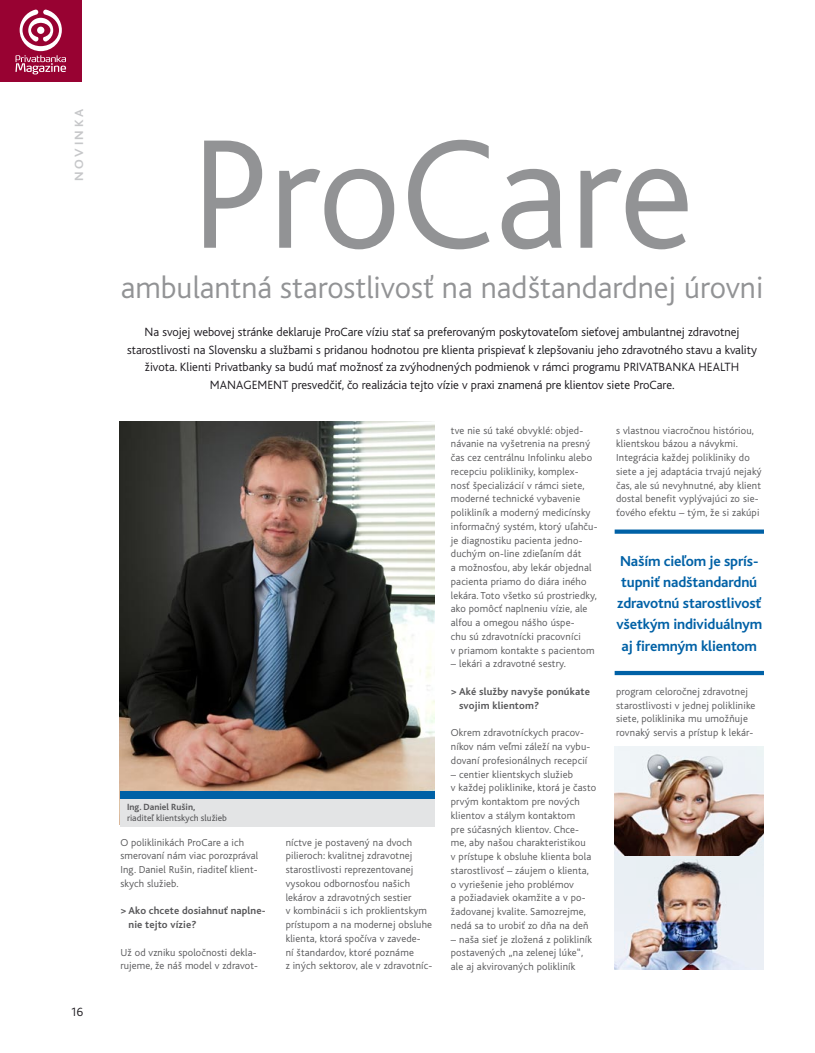
<style>
.page{position:relative;width:815px;height:1053px;background:#fff}
.page>*{position:absolute;margin:0;border:0;box-sizing:border-box;transform-origin:0 0}
.t1{font:300 162.5px "Bliss CE";color:#929395}
.t2{font:300 31.88px "Bliss CE";color:#929395}
.t3{font:700 15px/21.2px "Bliss CE";letter-spacing:-.01em;color:#0061a6;text-align:center}
.t4{font:300 12.5px/17.5px "Bliss CE";color:#1a171c;text-align:center}
.t5{font:700 12.5px "Bliss CE";letter-spacing:.2em;color:#c6c7c9;scale:1.04 1}
.t6{font:300 10.62px/13.8px "Bliss CE";letter-spacing:.015em;color:#58585a}
.t7{font:700 10.62px/13.8px "Bliss CE";letter-spacing:.015em;color:#58585a}
.t8{font:9.38px "Bliss CE";color:#58585a}
.t9{font:700 9.38px "Bliss CE";color:#58585a}
</style>
<div class="page">
<div style="left:0;top:0;width:82px;height:81px;background:#980232"></div>
<svg style="left:15px;top:10px;width:51px;height:64px"></svg>
<img style="left:120px;top:422px;width:314px;height:369px">
<svg style="left:615px;top:529px;width:149px;height:4px"></svg>
<hr style="left:615px;top:671px;width:149px;height:4px;background:#0061a6">
<div style="left:120px;top:791px;width:314px;height:35px;background:#e3e4e5"></div>
<div style="left:120px;top:791px;width:314px;height:7px;background:#0061a6"></div>
<img style="left:614px;top:855px;width:150px;height:114px">
<img style="left:614px;top:746px;width:150px;height:109px">
<p class="t5" style="left:72px;top:181px;width:70px;rotate:-90deg">novinka</p>
<p class="t4" style="left:70px;top:1003px;width:14px">16</p>
<h1 class="t1" style="left:190px;top:106px;width:505px">ProCare</h1>
<h2 class="t2" style="left:121px;top:270px;width:644px">ambulantná starostlivosť na nadštandardnej úrovni</h2>
<p class="t4" style="left:127px;top:323px;width:631px">Na svojej webovej stránke deklaruje ProCare víziu stať sa preferovaným poskytovateľom sieťovej ambulantnej zdravotnej starostlivosti na Slovensku a službami s pridanou hodnotou pre klienta prispievať k zlepšovaniu jeho zdravotného stavu a kvality života. Klienti Privatbanky sa budú mať možnosť za zvýhodnených podmienok v rámci programu PRIVATBANKA HEALTH MANAGEMENT presvedčiť, čo realizácia tejto vízie v praxi znamená pre klientov siete ProCare.</p>
<p class="t9" style="left:127px;top:801px;width:70px">Ing. Daniel Rušin,</p>
<p class="t8" style="left:127px;top:813px;width:101px">riaditeľ klientskych služieb</p>
<p class="t6" style="left:120px;top:835px;width:139px">O poliklinikách ProCare a ich smerovaní nám viac porozprával<br>Ing. Daniel Rušin, riaditeľ klient&shy;skych služieb.</p>
<p class="t7" style="left:129px;top:904px;width:139px;text-indent:-8px">&gt; Ako chcete dosiahnuť naplne&shy;nie tejto vízie?</p>
<p class="t6" style="left:120px;top:945px;width:139px">Už od vzniku spoločnosti dekla&shy;rujeme, že náš model v zdravot-</p>
<p class="t6" style="left:286px;top:835px;width:148px">níctve je postavený na dvoch pilieroch: kvalitnej zdravotnej starostlivosti reprezentovanej vysokou odbornosťou našich lekárov a zdravotných sestier<br>v kombinácii s ich proklientskym prístupom a na modernej obsluhe klienta, ktorá spočíva v zavede-<br>ní štandardov, ktoré poznáme<br>z iných sektorov, ale v zdravotníc-</p>
<p class="t6" style="left:451px;top:423px;width:148px">tve nie sú také obvyklé: objed&shy;návanie na vyšetrenia na presný čas cez centrálnu Infolinku alebo recepciu polikliniky, komplex&shy;nosť špecializácií v rámci siete, moderné technické vybavenie polikliník a moderný medicínsky informačný systém, ktorý uľahču&shy;je diagnostiku pacienta jedno&shy;duchým on-line zdieľaním dát<br>a možnosťou, aby lekár objednal pacienta priamo do diára iného lekára. Toto všetko sú prostriedky, ako pomôcť naplneniu vízie, ale alfou a omegou nášho úspe-<br>chu sú zdravotnícki pracovníci<br>v priamom kontakte s pacientom</p>
<p class="t6" style="left:451px;top:657px;width:117px">– lekári a zdravotné sestry.</p>
<p class="t7" style="left:459px;top:684px;width:133px;text-indent:-8px">&gt; Aké služby navyše ponúkate svojim klientom?</p>
<p class="t6" style="left:451px;top:726px;width:141px">Okrem zdravotníckych pracov&shy;níkov nám veľmi záleží na vybu&shy;dovaní profesionálnych recepcií</p>
<p class="t6" style="left:451px;top:767px;width:147px">– centier klientskych služieb<br>v každej poliklinike, ktorá je často prvým kontaktom pre nových klientov a stálym kontaktom<br>pre súčasných klientov. Chce&shy;me, aby našou charakteristikou<br>v prístupe k obsluhe klienta bola starostlivosť – záujem o klienta, o vyriešenie jeho problémov<br>a požiadaviek okamžite a v po&shy;žadovanej kvalite. Samozrejme, nedá sa to urobiť zo dňa na deň</p>
<p class="t6" style="left:451px;top:932px;width:143px">– naša sieť je zložená z polikliník postavených „na zelenej lúke“, ale aj akvirovaných polikliník</p>
<p class="t6" style="left:616px;top:423px;width:147px">s vlastnou viacročnou históriou, klientskou bázou a návykmi.<br>Integrácia každej polikliniky do siete a jej adaptácia trvajú nejaký čas, ale sú nevyhnutné, aby klient dostal benefit vyplývajúci zo sie&shy;ťového efektu – tým, že si zakúpi</p>
<h3 class="t3" style="left:616px;top:550px;width:147px">Naším cieľom je sprís&shy;tupniť nadštandardnú zdravotnú starostlivosť všetkým individuálnym aj firemným klientom</h3>
<p class="t6" style="left:616px;top:684px;width:141px">program celoročnej zdravotnej starostlivosti v jednej poliklinike siete, poliklinika mu umožňuje rovnaký servis a prístup k lekár-</p>
</div>
